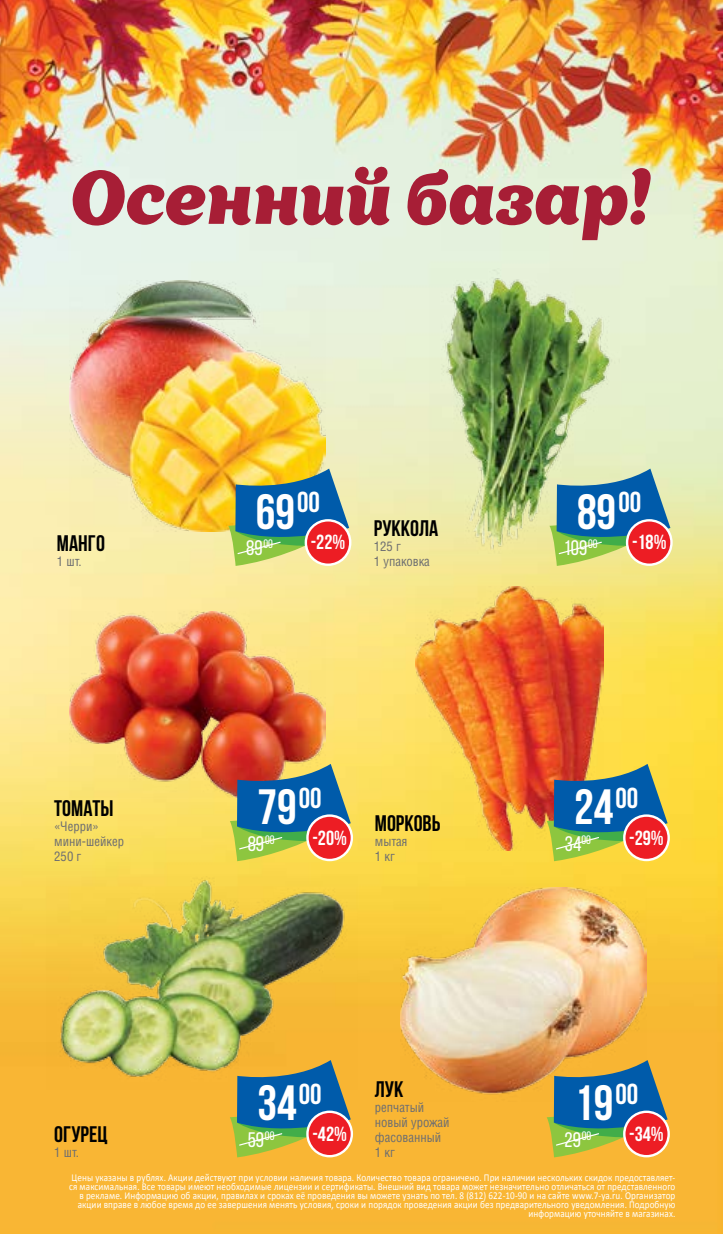
<style>
.page{position:relative;width:723px;height:1234px;background:#fff}
.page>*{position:absolute;margin:0;border:0;box-sizing:border-box;transform-origin:0 0}
.t1{font:73.5px "Appetite New";color:#a71e36}
.t2{font:700 49.5px "Bebas Neue";color:#fff}
.t3{font:700 22.5px "Bebas Neue";color:#000}
.t4{font:21px "Bebas Neue";color:#fff}
.t5{font:700 20.4px "Bebas Neue";color:#fff}
.t6{font:12.75px/15px "AG Letterica Condensed C";color:#6d6e71}
.t7{font:12.3px "Bebas Neue";color:#fff}
.t8{font:10.5px/9px "Calibri";letter-spacing:.01em;color:#fff;text-align:right;scale:.87 1}
</style>
<div class="page">
<img style="left:0;top:0;width:723px;height:1233px">
<img style="left:416px;top:586px;width:188px;height:264px">
<img style="left:47px;top:876px;width:310px;height:212px">
<img style="left:430px;top:268px;width:190px;height:285px">
<img style="left:69px;top:280px;width:257px;height:251px">
<img style="left:401px;top:886px;width:246px;height:214px">
<img style="left:69px;top:611px;width:257px;height:186px">
<div style="left:626px;top:519px;width:47px;height:47px;border:2px solid #fff;border-radius:50%"></div>
<svg style="left:549px;top:468px;width:121px;height:98px;background:#748e8f"></svg>
<div style="left:623px;top:814px;width:47px;height:47px;border:2px solid #fff;border-radius:50%"></div>
<svg style="left:547px;top:763px;width:120px;height:98px;background:#747b6f"></svg>
<div style="left:623px;top:1110px;width:47px;height:47px;border:2px solid #fff;border-radius:50%"></div>
<svg style="left:547px;top:1059px;width:120px;height:98px;background:#777e6e"></svg>
<svg style="left:230px;top:763px;width:121px;height:98px;background:#747b74"></svg>
<svg style="left:230px;top:1059px;width:121px;height:98px;background:#787f6e"></svg>
<svg style="left:228px;top:468px;width:121px;height:98px;background:#78897d"></svg>
<h1 class="t1" style="left:72px;top:146px;width:581px">Осенний базар!</h1>
<h2 class="t2" style="left:256px;top:484px;width:66px">69<sup>00</sup></h2>
<h3 class="t4" style="left:246px;top:536px;width:18px">89</h3>
<h3 class="t3" style="left:57px;top:530px;width:50px">Манго</h3>
<p class="t7" style="left:263px;top:537px;width:11px">00</p>
<h3 class="t5" style="left:311px;top:531px;width:36px">-22%</h3>
<p class="t6" style="left:57px;top:553px;width:26px">1 шт.</p>
<h3 class="t3" style="left:374px;top:515px;width:66px">Руккола</h3>
<p class="t6" style="left:374px;top:538px;width:58px">125 г<br>1 упаковка</p>
<h3 class="t3" style="left:54px;top:795px;width:61px">Томаты</h3>
<p class="t6" style="left:54px;top:818px;width:71px">«Черри» мини-шейкер<br>250 г</p>
<h2 class="t2" style="left:257px;top:779px;width:66px">79<sup>00</sup></h2>
<h3 class="t4" style="left:248px;top:831px;width:28px">89<sup>00</sup></h3>
<h3 class="t5" style="left:312px;top:826px;width:36px">-20%</h3>
<h3 class="t3" style="left:375px;top:810px;width:67px">Морковь</h3>
<p class="t6" style="left:375px;top:833px;width:34px">мытая<br>1 кг</p>
<h2 class="t2" style="left:257px;top:1075px;width:66px">34<sup>00</sup></h2>
<h3 class="t4" style="left:248px;top:1127px;width:18px">59</h3>
<h3 class="t3" style="left:54px;top:1121px;width:55px">Огурец</h3>
<p class="t7" style="left:265px;top:1128px;width:11px">00</p>
<h3 class="t5" style="left:312px;top:1122px;width:36px">-42%</h3>
<p class="t6" style="left:54px;top:1144px;width:26px">1 шт.</p>
<h3 class="t3" style="left:375px;top:1076px;width:30px">Лук</h3>
<p class="t6" style="left:375px;top:1099px;width:76px">репчатый новый урожай фасованный<br>1 кг</p>
<h2 class="t2" style="left:577px;top:484px;width:66px">89<sup>00</sup></h2>
<h3 class="t4" style="left:564px;top:536px;width:35px">109<sup>00</sup></h3>
<h3 class="t5" style="left:632px;top:531px;width:36px">-18%</h3>
<h2 class="t2" style="left:574px;top:779px;width:66px">24<sup>00</sup></h2>
<h3 class="t4" style="left:565px;top:831px;width:28px">34<sup>00</sup></h3>
<h3 class="t5" style="left:629px;top:826px;width:36px">-29%</h3>
<h2 class="t2" style="left:574px;top:1075px;width:66px">19<sup>00</sup></h2>
<h3 class="t4" style="left:565px;top:1127px;width:28px">29<sup>00</sup></h3>
<h3 class="t5" style="left:629px;top:1122px;width:36px">-34%</h3>
<p class="t8" style="left:69px;top:1172px;width:698px">Цены указаны в рублях. Акции действуют при условии наличия товара. Количество товара ограничено. При наличии нескольких скидок предоставляет&shy;ся максимальная. Все товары имеют необходимые лицензии и сертификаты. Внешний вид товара может незначительно отличаться от представленного в рекламе. Информацию об акции, правилах и сроках её проведения вы можете узнать по тел. 8 (812) 622-10-90 и на сайте www.7-ya.ru. Организатор акции вправе в любое время до ее завершения менять условия, сроки и порядок проведения акции без предварительного уведомления. Подробную информацию уточняйте в магазинах.</p>
</div>
